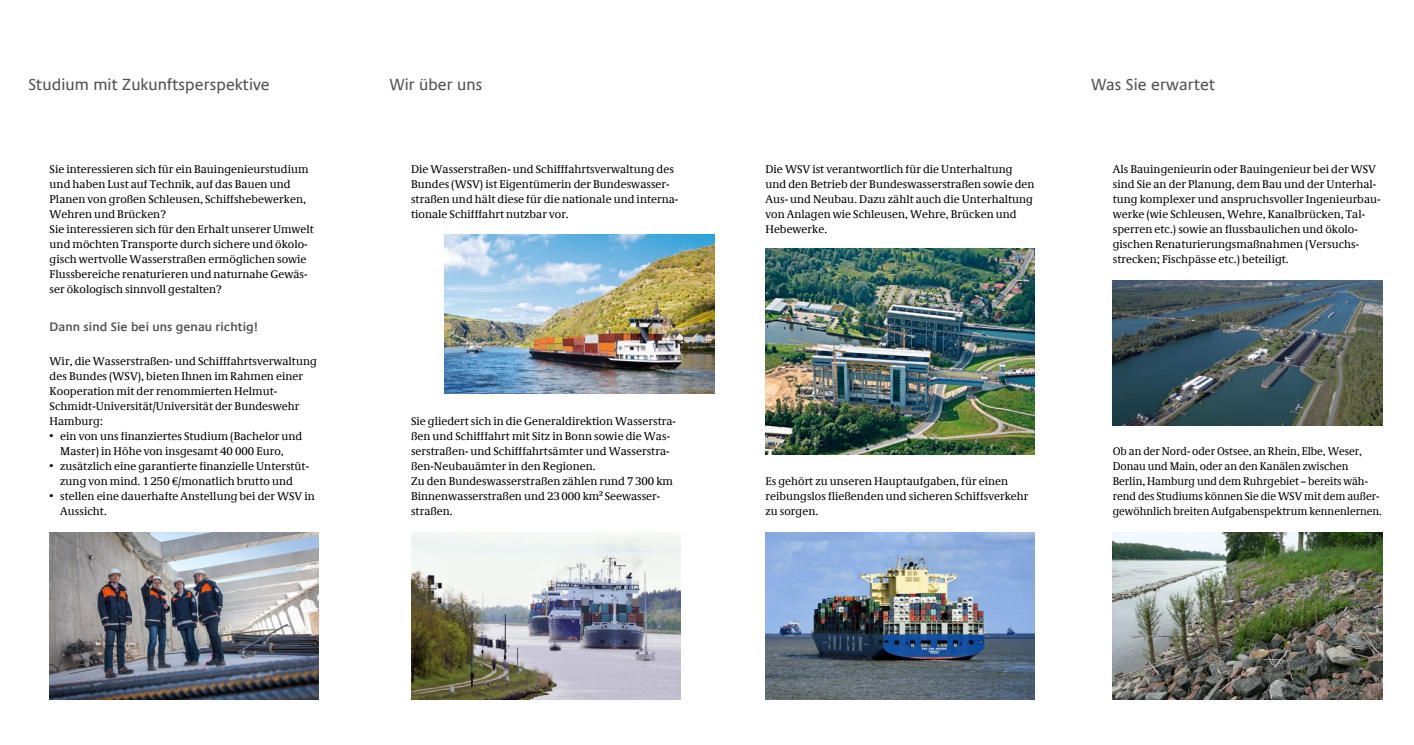
<style>
.page{position:relative;width:1414px;height:745px;background:#fff}
.page>*{position:absolute;margin:0;border:0;box-sizing:border-box;transform-origin:0 0}
.Headline_Innenseiten{font:16.25px "Praxis Com";letter-spacing:.005em;color:#565656}
.Zwischenüberschrift{font:600 12.5px "Praxis Com";letter-spacing:.005em;color:#565656}
.Fließtext{font:11.25px/15px "Demos Com";letter-spacing:.005em;color:#000}
.Fließtext-2{font:11.25px/15px "Demos Com";letter-spacing:.005em;color:#000;scale:.96 1}
</style>
<div class="page">
<img style="left:1113px;top:280px;width:269px;height:145px">
<img style="left:1113px;top:532px;width:269px;height:167px">
<img style="left:50px;top:532px;width:269px;height:167px">
<img style="left:445px;top:234px;width:269px;height:159px">
<img style="left:411px;top:532px;width:269px;height:167px">
<img style="left:765px;top:248px;width:270px;height:206px">
<img style="left:765px;top:532px;width:270px;height:167px">
<p class="Headline_Innenseiten" style="left:28px;top:75px;width:243px">Studium mit Zukunftsperspektive</p>
<p class="Headline_Innenseiten" style="left:1091px;top:75px;width:125px">Was Sie erwartet</p>
<p class="Headline_Innenseiten" style="left:390px;top:75px;width:94px">Wir über uns</p>
<p class="Fließtext" style="left:50px;top:162px;width:260px">Sie interessieren sich für ein Bauingenieurstudium und haben Lust auf Technik, auf das Bauen und Planen von großen Schleusen, Schiffshebewerken, Wehren und Brücken?</p>
<p class="Fließtext" style="left:50px;top:222px;width:266px">Sie interessieren sich für den Erhalt unserer Umwelt und möchten Transporte durch sichere und ökolo&shy;gisch wertvolle Wasserstraßen ermöglichen sowie Flussbereiche renaturieren und naturnahe Gewäs&shy;ser ökologisch sinnvoll gestalten?</p>
<p class="Zwischenüberschrift" style="left:50px;top:319px;width:210px">Dann sind Sie bei uns genau richtig!</p>
<p class="Fließtext" style="left:50px;top:353px;width:269px">Wir, die Wasserstraßen- und Schifffahrtsverwaltung des Bundes (WSV), bieten Ihnen im Rahmen einer Kooperation mit der renommierten Helmut-Schmidt-Universität/Universität der Bundeswehr Hamburg:</p>
<p class="Fließtext" style="left:60px;top:428px;width:244px;text-indent:-11px">• ein von uns finanziertes Studium (Bachelor und<br>Master) in Höhe von insgesamt 40 000 Euro,</p>
<p class="Fließtext" style="left:50px;top:458px;width:261px;text-align:center">• zusätzlich eine garantierte finanzielle Unterstüt&shy;zung von mind. 1250 €/monatlich brutto und</p>
<p class="Fließtext" style="left:60px;top:488px;width:256px;text-indent:-11px">• stellen eine dauerhafte Anstellung bei der WSV in<br>Aussicht.</p>
<p class="Fließtext" style="left:411px;top:162px;width:269px">Die Wasserstraßen- und Schifffahrtsverwaltung des Bundes (WSV) ist Eigentümerin der Bundeswasser&shy;straßen und hält diese für die nationale und interna&shy;tionale Schifffahrt nutzbar vor.</p>
<p class="Fließtext" style="left:411px;top:413px;width:266px">Sie gliedert sich in die Generaldirektion Wasserstra&shy;ßen und Schifffahrt mit Sitz in Bonn sowie die Was&shy;serstraßen- und Schifffahrtsämter und Wasserstra&shy;ßen-Neubauämter in den Regionen.</p>
<p class="Fließtext" style="left:411px;top:473px;width:263px">Zu den Bundeswasserstraßen zählen rund 7300 km<br>Binnenwasserstraßen und 23000 km² Seewasser&shy;straßen.</p>
<p class="Fließtext" style="left:765px;top:162px;width:271px">Die WSV ist verantwortlich für die Unterhaltung und den Betrieb der Bundeswasserstraßen sowie den Aus- und Neubau. Dazu zählt auch die Unterhaltung von Anlagen wie Schleusen, Wehre, Brücken und Hebewerke.</p>
<p class="Fließtext" style="left:765px;top:473px;width:265px">Es gehört zu unseren Hauptaufgaben, für einen reibungslos fließenden und sicheren Schiffsverkehr zu sorgen.</p>
<p class="Fließtext" style="left:1113px;top:162px;width:269px">Als Bauingenieurin oder Bauingenieur bei der WSV sind Sie an der Planung, dem Bau und der Unterhal&shy;tung komplexer und anspruchsvoller Ingenieurbau&shy;werke (wie Schleusen, Wehre, Kanalbrücken, Tal&shy;sperren etc.) sowie an flussbaulichen und ökolo&shy;gischen Renaturierungsmaßnahmen (Versuchs&shy;strecken; Fischpässe etc.) beteiligt.</p>
<p class="Fließtext-2" style="left:1113px;top:443px;width:282px">Ob an der Nord- oder Ostsee, an Rhein, Elbe, Weser, Donau und Main, oder an den Kanälen zwischen Berlin, Hamburg und dem Ruhrgebiet – bereits wäh&shy;rend des Studiums können Sie die WSV mit dem außer&shy;gewöhnlich breiten Aufgabenspektrum kennenlernen.</p>
</div>
